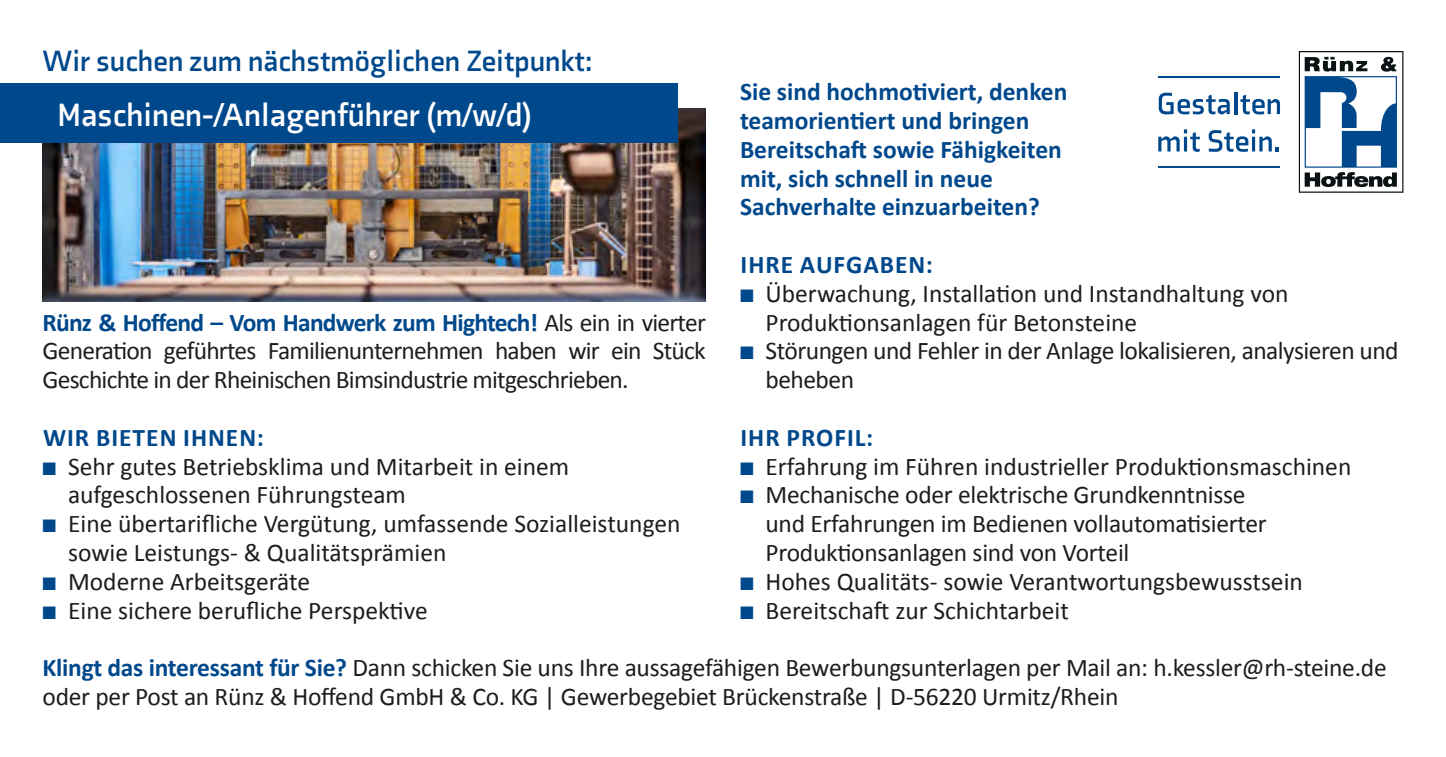
<style>
.page{position:relative;width:1446px;height:757px;background:#fff}
.page>*{position:absolute;margin:0;border:0;box-sizing:border-box;transform-origin:0 0}
.t1{font:700 33px "Axia";color:#fff}
.t2{font:700 30px "Axia";color:#00488c}
.t3{font:25.5px/28.8px "Calibri";letter-spacing:-.01em;color:#1d1d1b}
.t4{font:700 25.5px/28.8px "Calibri";color:#00488c}
.t5{font:700 25.5px "Calibri";letter-spacing:.04em;color:#00488c}
.s1{color:#00488c}
.s2{font-weight:700;color:#00488c}
</style>
<div class="page">
<img style="left:43px;top:109px;width:663px;height:193px">
<svg style="left:1299px;top:51px;width:104px;height:142px"></svg>
<hr style="left:1158px;top:76px;width:122px;height:1px;background:#00488c">
<hr style="left:1158px;top:166px;width:122px;height:2px;background:#00488c">
<svg style="left:1158px;top:93px;width:72px;height:21px"></svg>
<hr style="left:1234px;top:92px;width:3px;height:22px;background:#00488c">
<svg style="left:1240px;top:95px;width:40px;height:19px"></svg>
<svg style="left:1158px;top:129px;width:42px;height:23px"></svg>
<svg style="left:1208px;top:129px;width:71px;height:23px"></svg>
<div style="left:0;top:84px;width:678px;height:59px;background:#00488c"></div>
<p class="t2" style="left:43px;top:43px;width:551px">Wir suchen zum nächstmöglichen Zeitpunkt:</p>
<p class="t1" style="left:58px;top:95px;width:477px">Maschinen-/Anlagenführer (m/w/d)</p>
<p class="t4" style="left:740px;top:76px;width:329px">Sie sind hochmotiviert, denken teamorientiert und bringen<br>Bereitschaft sowie Fähigkeiten mit, sich schnell in neue<br>Sachverhalte einzuarbeiten?</p>
<p class="t5" style="left:740px;top:246px;width:194px">IHRE AUFGABEN:</p>
<p class="t3" style="left:765px;top:278px;width:524px;text-indent:-26px"><span class="s1">■</span> Überwachung, Installation und Instandhaltung von<br>Produktionsanlagen für Betonsteine</p>
<p class="t3" style="left:765px;top:336px;width:634px;text-indent:-26px"><span class="s1">■</span> Störungen und Fehler in der Anlage lokalisieren, analysieren und beheben</p>
<p class="t3" style="left:43px;top:307px;width:665px;text-align:justify"><span class="s2">Rünz &amp; Hoffend – Vom Handwerk zum Hightech!</span> Als ein in vierter Generation geführtes Familienunternehmen haben wir ein Stück Geschichte in der Rheinischen Bimsindustrie mitgeschrieben.</p>
<p class="t5" style="left:43px;top:419px;width:222px">WIR BIETEN IHNEN:</p>
<p class="t3" style="left:68px;top:451px;width:503px;text-indent:-26px"><span class="s1">■</span> Sehr gutes Betriebsklima und Mitarbeit in einem aufgeschlossenen Führungsteam</p>
<p class="t3" style="left:68px;top:509px;width:614px;text-indent:-26px"><span class="s1">■</span> Eine übertarifliche Vergütung, umfassende Sozialleistungen sowie Leistungs- &amp; Qualitätsprämien</p>
<p class="t3" style="left:43px;top:566px;width:269px"><span class="s1">■</span> Moderne Arbeitsgeräte</p>
<p class="t3" style="left:43px;top:595px;width:387px"><span class="s1">■</span> Eine sichere berufliche Perspektive</p>
<p class="t3" style="left:43px;top:653px;width:1345px"><span class="s2">Klingt das interessant für Sie?</span> Dann schicken Sie uns Ihre aussagefähigen Bewerbungsunterlagen per Mail an: h.kessler@rh-steine.de oder per Post an Rünz &amp; Hoffend GmbH &amp; Co. KG | Gewerbegebiet Brückenstraße | D-56220 Urmitz/Rhein</p>
<p class="t5" style="left:740px;top:419px;width:134px">IHR PROFIL:</p>
<p class="t3" style="left:740px;top:451px;width:613px"><span class="s1">■</span> Erfahrung im Führen industrieller Produktionsmaschinen</p>
<p class="t3" style="left:765px;top:480px;width:503px;text-indent:-26px"><span class="s1">■</span> Mechanische oder elektrische Grundkenntnisse und Erfahrungen im Bedienen vollautomatisierter<br>Produktionsanlagen sind von Vorteil</p>
<p class="t3" style="left:740px;top:566px;width:564px"><span class="s1">■</span> Hohes Qualitäts- sowie Verantwortungsbewusstsein</p>
<p class="t3" style="left:740px;top:595px;width:330px"><span class="s1">■</span> Bereitschaft zur Schichtarbeit</p>
</div>
